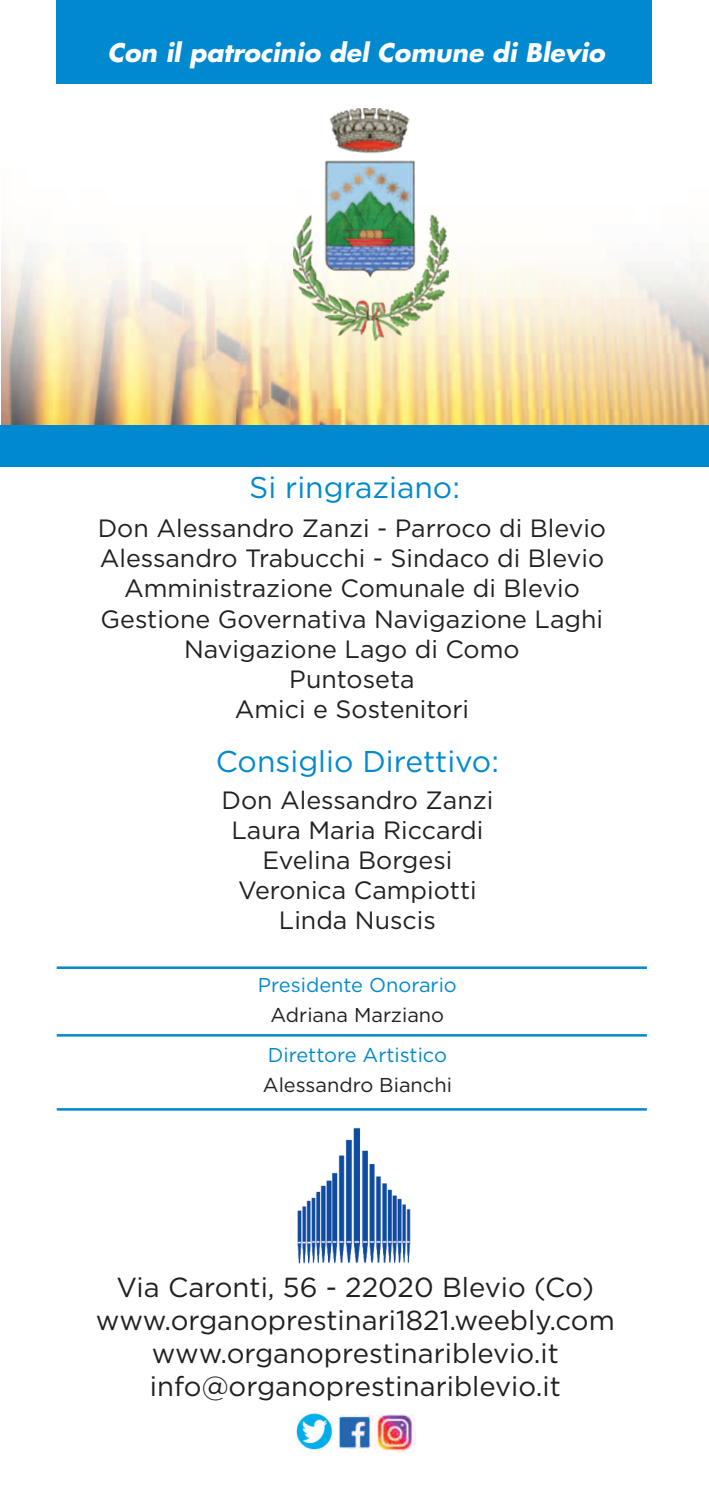
<style>
.page{position:relative;width:709px;height:1489px;background:#fff}
.page>*{position:absolute;margin:0;border:0;box-sizing:border-box;transform-origin:0 0}
.t1{font:30px "Gotham";color:#0089cf}
.t2{font:27.5px/33px "Gotham";color:#231f20;text-align:center}
.t3{font:25px/30px "Gotham";color:#231f20;text-align:center}
.t4{font:italic 700 25px "Futura CE";color:#fff}
.t5{font:20px "Gotham";color:#0089cf}
.t6{font:20px "Gotham";color:#231f20}
</style>
<div class="page">
<hr style="left:0;top:708px;width:1px;height:36px;background:#0089cf">
<div style="left:57px;top:0;width:595px;height:84px;background:#0089cf"></div>
<img style="left:1px;top:243px;width:708px;height:182px">
<div style="left:0;top:425px;width:709px;height:42px;background:#0089cf"></div>
<img style="left:293px;top:109px;width:155px;height:231px">
<img style="left:297px;top:1127px;width:114px;height:137px">
<hr style="left:57px;top:966px;width:590px;height:2px;background:#0089cf">
<hr style="left:57px;top:1034px;width:590px;height:2px;background:#0089cf">
<hr style="left:57px;top:1108px;width:590px;height:2px;background:#0089cf">
<img style="left:296px;top:1412px;width:120px;height:40px">
<p class="t4" style="left:108px;top:41px;width:498px">Con il patrocinio del Comune di Blevio</p>
<p class="t1" style="left:249px;top:470px;width:212px">si ringraziano:</p>
<p class="t3" style="left:98px;top:514px;width:510px">Don Alessandro zanzi - Parroco di Blevio<br>Alessandro trabucchi - sindaco di Blevio<br>Amministrazione Comunale di Blevio<br>Gestione Governativa Navigazione Laghi<br>Navigazione Lago di Como<br>Puntoseta<br>Amici e sostenitori</p>
<p class="t1" style="left:216px;top:743px;width:285px">Consiglio Direttivo:</p>
<p class="t3" style="left:221px;top:785px;width:273px">Don Alessandro zanzi<br>Laura Maria Riccardi<br>Evelina Borgesi<br>Veronica Campiotti<br>Linda Nuscis</p>
<p class="t5" style="left:258px;top:972px;width:200px">Presidente Onorario</p>
<p class="t6" style="left:271px;top:1002px;width:175px">Adriana Marziano</p>
<p class="t5" style="left:268px;top:1043px;width:181px">Direttore Artistico</p>
<p class="t6" style="left:263px;top:1073px;width:190px">Alessandro Bianchi</p>
<p class="t2" style="left:96px;top:1270px;width:520px">Via Caronti, 56 - 22020 Blevio (Co) www.organoprestinari1821.weebly.com www.organoprestinariblevio.it info@organoprestinariblevio.it</p>
</div>
